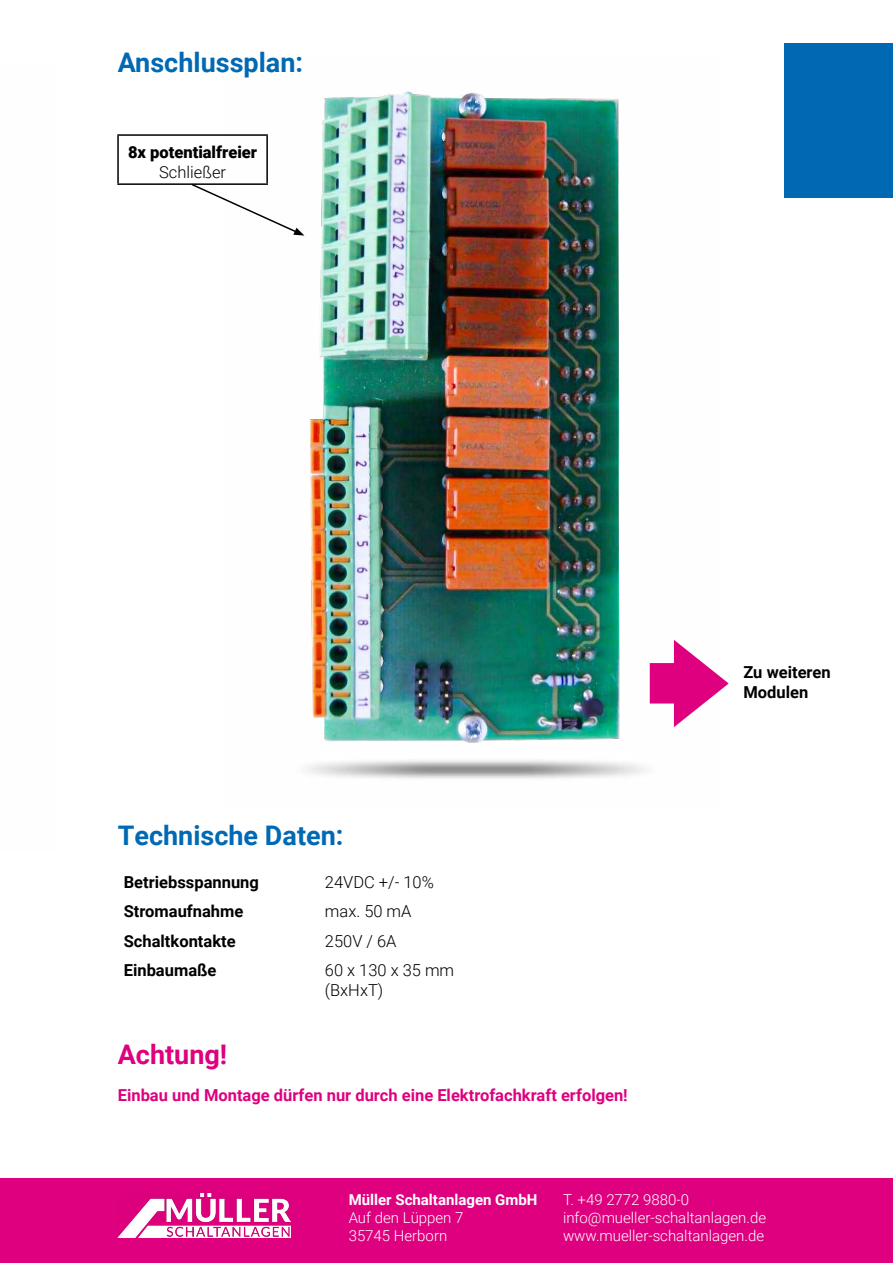
<style>
.page{position:relative;width:893px;height:1263px;background:#fff}
.page>*{position:absolute;margin:0;border:0;box-sizing:border-box;transform-origin:0 0}
.t1{font:700 27px "Roboto";color:#0069b4}
.t2{font:700 27px "Roboto";color:#de007e}
.t3{font:700 16.5px/19.8px "Roboto";color:#000}
.t4{font:700 16.5px "Roboto";color:#de007e}
.t5{font:300 16.5px/19.8px "Roboto";color:#000}
.t6{font:900 16.5px "Roboto";color:#000}
.t7{font:300 15px/18px "Roboto";color:#fff}
.t8{font:700 15px "Roboto";color:#fff}
</style>
<div class="page">
<div style="left:784px;top:43px;width:109px;height:155px;background:#0069b4"></div>
<img style="left:304px;top:91px;width:346px;height:688px">
<div style="left:0;top:1178px;width:893px;height:85px;background:#de007e"></div>
<img style="left:118px;top:1193px;width:173px;height:44px">
<svg style="left:650px;top:640px;width:79px;height:87px"></svg>
<hr style="left:117px;top:134px;width:151px;height:2px;background:#000">
<hr style="left:117px;top:136px;width:2px;height:47px;background:#000">
<hr style="left:266px;top:136px;width:2px;height:47px;background:#000">
<hr style="left:117px;top:183px;width:151px;height:2px;background:#000">
<svg style="left:190px;top:183px;width:114px;height:53px"></svg>
<h1 class="t1" style="left:118px;top:43px;width:187px">Anschlussplan:</h1>
<p class="t6" style="left:128px;top:141px;width:131px">8x potentialfreier</p>
<p class="t5" style="left:159px;top:162px;width:68px">Schließer</p>
<h1 class="t1" style="left:118px;top:816px;width:227px">Technische Daten:</h1>
<p class="t3" style="left:124px;top:872px;width:137px">Betriebsspannung</p>
<p class="t5" style="left:325px;top:872px;width:111px">24VDC +/- 10%</p>
<p class="t3" style="left:124px;top:901px;width:121px">Stromaufnahme</p>
<p class="t5" style="left:325px;top:901px;width:88px">max. 50 mA</p>
<p class="t3" style="left:124px;top:930px;width:113px">Schaltkontakte</p>
<p class="t5" style="left:325px;top:930px;width:73px">250V / 6A</p>
<p class="t3" style="left:124px;top:959px;width:94px">Einbaumaße</p>
<p class="t5" style="left:325px;top:959px;width:131px">60 x 130 x 35 mm (BxHxT)</p>
<h1 class="t2" style="left:118px;top:1035px;width:111px">Achtung!</h1>
<p class="t4" style="left:118px;top:1083px;width:511px">Einbau und Montage dürfen nur durch eine Elektrofachkraft erfolgen!</p>
<p class="t3" style="left:743px;top:661px;width:89px">Zu weiteren<br>Modulen</p>
<p class="t8" style="left:349px;top:1189px;width:190px">Müller Schaltanlagen GmbH</p>
<p class="t7" style="left:349px;top:1208px;width:116px">Auf den Lüppen 7<br>35745 Herborn</p>
<p class="t7" style="left:563px;top:1190px;width:205px">T. +49 2772 9880-0 info@mueller-schaltanlagen.de www.mueller-schaltanlagen.de</p>
</div>
